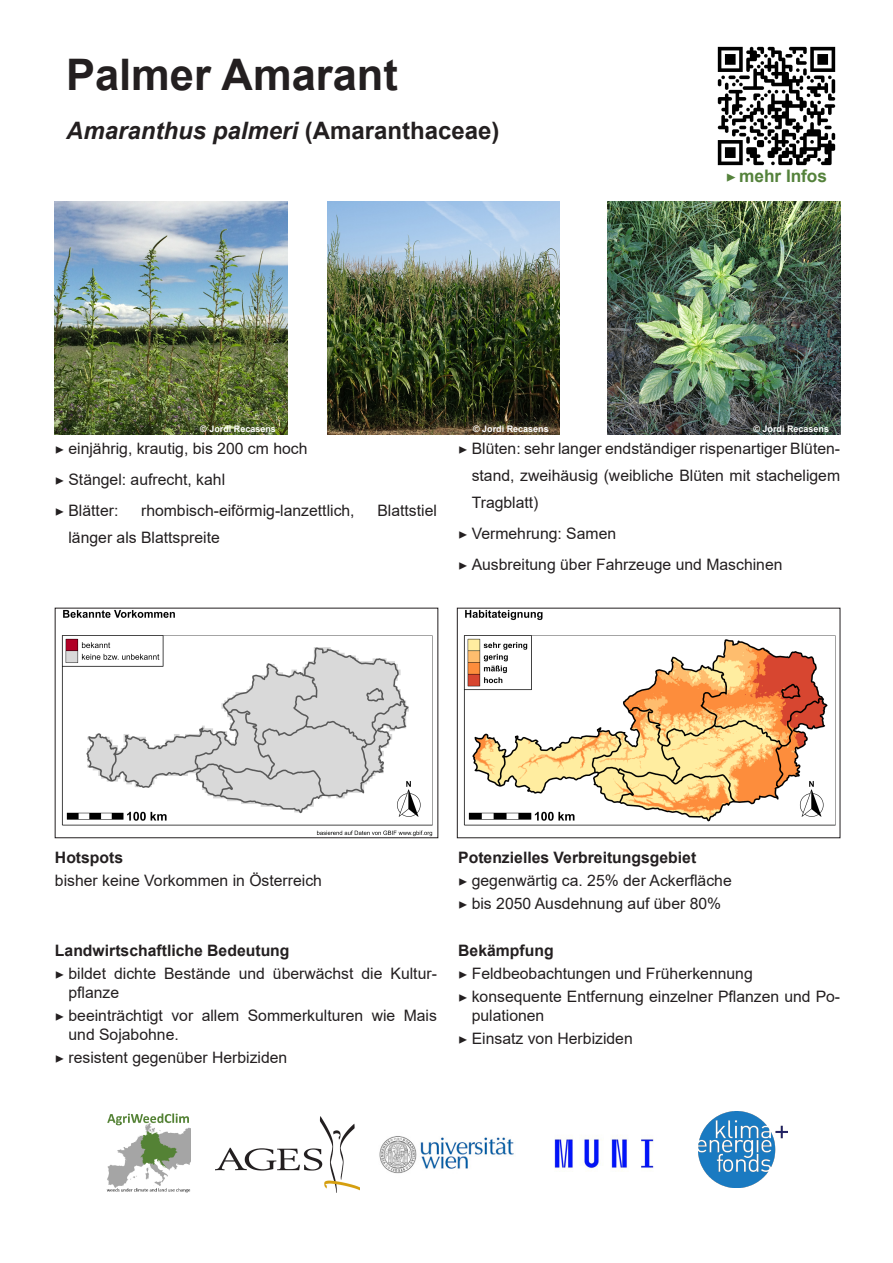
<style>
.page{position:relative;width:893px;height:1263px;background:#fff}
.page>*{position:absolute;margin:0;border:0;box-sizing:border-box;transform-origin:0 0}
.t1{font:700 43.5px "Arial";color:#231f20}
.t2{font:italic 700 24px "Arial";color:#231f20}
.t3{font:700 17.25px "Arial";letter-spacing:-.005em;color:#54823b}
.t4{font:15.75px/18.9px "Arial";color:#231f20}
.t5{font:700 15.75px "Arial";color:#231f20}
.t6{font:700 9px "Arial";color:#fff}
.s1{font-style:normal}
.s2{font-family:"Minion Pro";font-weight:400}
.s3{font-family:"Minion Pro"}
</style>
<div class="page">
<img style="left:106px;top:1113px;width:85px;height:80px">
<img style="left:698px;top:1112px;width:89px;height:76px">
<img style="left:215px;top:1116px;width:144px;height:76px">
<img style="left:554px;top:1135px;width:100px;height:37px">
<img style="left:379px;top:1136px;width:135px;height:38px">
<img style="left:55px;top:202px;width:233px;height:233px">
<img style="left:327px;top:202px;width:233px;height:233px">
<img style="left:608px;top:202px;width:232px;height:233px">
<img style="left:463px;top:610px;width:373px;height:216px">
<img style="left:61px;top:610px;width:372px;height:226px">
<div style="left:55px;top:608px;width:383px;height:230px;border:1px solid #231f20"></div>
<img style="left:717px;top:46px;width:119px;height:120px">
<p class="t1" style="left:66px;top:44px;width:333px">Palmer Amarant</p>
<p class="t2" style="left:66px;top:114px;width:435px">Amaranthus palmeri <span class="s1">(Amaranthaceae)</span></p>
<p class="t3" style="left:726px;top:164px;width:103px"><span class="s2">▶</span> mehr Infos</p>
<p class="t6" style="left:200px;top:422px;width:77px">© Jordi Recasens</p>
<p class="t6" style="left:473px;top:422px;width:77px">© Jordi Recasens</p>
<p class="t6" style="left:753px;top:422px;width:77px">© Jordi Recasens</p>
<p class="t4" style="left:55px;top:439px;width:254px"><span class="s3">▶</span> einjährig, krautig, bis 200 cm hoch</p>
<p class="t4" style="left:55px;top:470px;width:172px"><span class="s3">▶</span> Stängel: aufrecht, kahl</p>
<p class="t4" style="left:55px;top:501px;width:65px"><span class="s3">▶</span> Blätter:</p>
<p class="t4" style="left:141px;top:501px;width:215px">rhombisch-eiförmig-lanzettlich,</p>
<p class="t4" style="left:377px;top:501px;width:61px">Blattstiel</p>
<p class="t4" style="left:68px;top:528px;width:153px">länger als Blattspreite</p>
<p class="t4" style="left:472px;top:435px;width:370px;line-height:27px;text-align:justify;text-indent:-14px"><span class="s3">▶</span> Blüten: sehr langer endständiger rispenartiger Blüten&shy;stand, zweihäusig (weibliche Blüten mit stacheligem Tragblatt)</p>
<p class="t4" style="left:458px;top:524px;width:159px"><span class="s3">▶</span> Vermehrung: Samen</p>
<p class="t4" style="left:458px;top:555px;width:326px"><span class="s3">▶</span> Ausbreitung über Fahrzeuge und Maschinen</p>
<p class="t5" style="left:55px;top:846px;width:70px">Hotspots</p>
<p class="t4" style="left:55px;top:871px;width:268px">bisher keine Vorkommen in Österreich</p>
<p class="t5" style="left:55px;top:939px;width:236px">Landwirtschaftliche Bedeutung</p>
<p class="t4" style="left:68px;top:964px;width:370px;text-indent:-14px"><span class="s3">▶</span> bildet dichte Bestände und überwächst die Kultur&shy;pflanze</p>
<p class="t4" style="left:68px;top:1006px;width:370px;text-indent:-14px"><span class="s3">▶</span> beeinträchtigt vor allem Sommerkulturen wie Mais und Sojabohne.</p>
<p class="t4" style="left:55px;top:1048px;width:234px"><span class="s3">▶</span> resistent gegenüber Herbiziden</p>
<p class="t5" style="left:458px;top:846px;width:240px">Potenzielles Verbreitungsgebiet</p>
<p class="t4" style="left:458px;top:871px;width:275px"><span class="s3">▶</span> gegenwärtig ca. 25% der Ackerfläche</p>
<p class="t4" style="left:458px;top:894px;width:265px"><span class="s3">▶</span> bis 2050 Ausdehnung auf über 80%</p>
<p class="t5" style="left:458px;top:939px;width:97px">Bekämpfung</p>
<p class="t4" style="left:458px;top:964px;width:296px"><span class="s3">▶</span> Feldbeobachtungen und Früherkennung</p>
<p class="t4" style="left:472px;top:987px;width:370px;text-indent:-14px"><span class="s3">▶</span> konsequente Entfernung einzelner Pflanzen und Po&shy;pulationen</p>
<p class="t4" style="left:458px;top:1029px;width:176px"><span class="s3">▶</span> Einsatz von Herbiziden</p>
</div>
